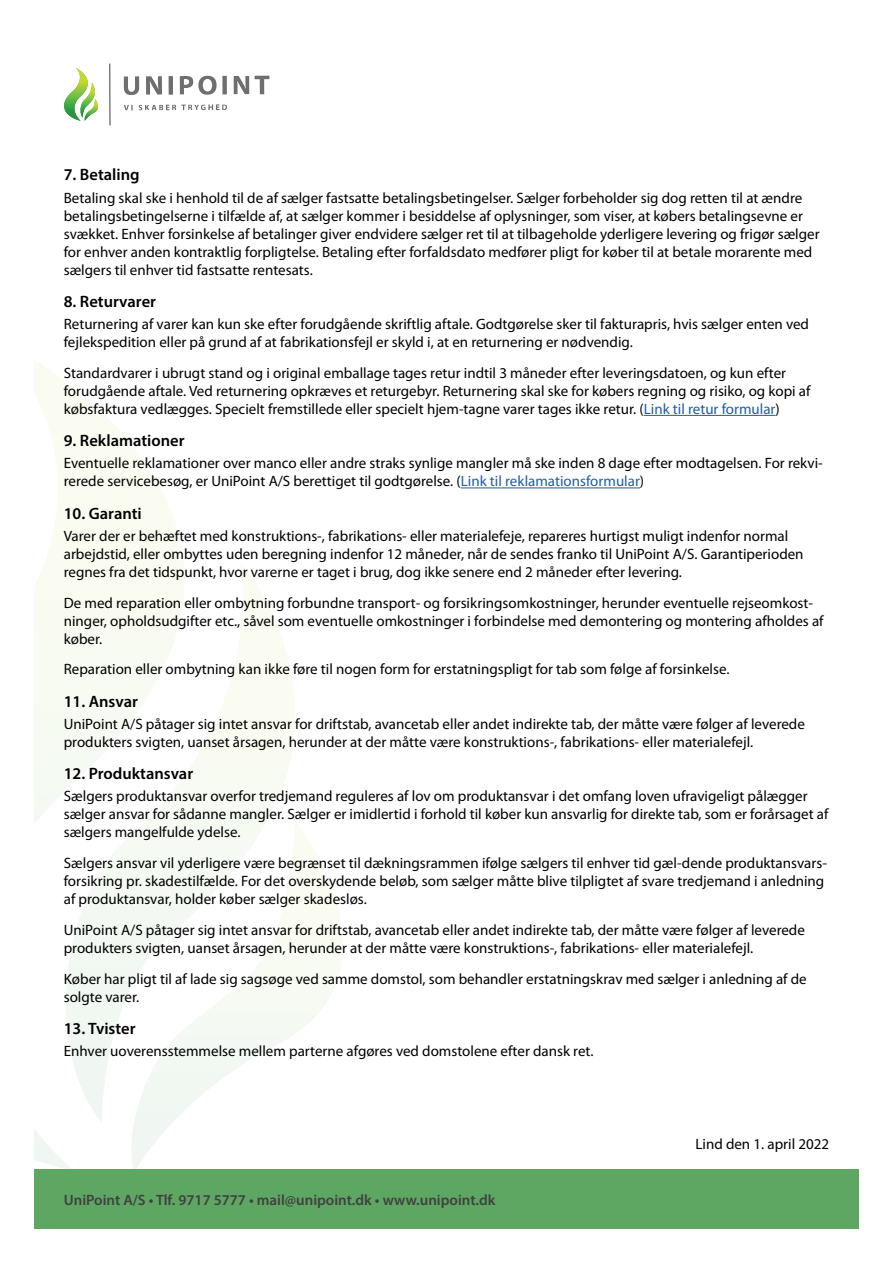
<style>
.page{position:relative;width:893px;height:1263px;background:#fff}
.page>*{position:absolute;margin:0;border:0;box-sizing:border-box;transform-origin:0 0}
.t1{font:600 16.5px "Myriad Pro";color:#000}
.t2{font:15px/18px "Myriad Pro";color:#000}
.t3{font:600 15px "Myriad Pro";color:#414042}
.s1{color:#215e9e}
</style>
<div class="page">
<svg style="left:34px;top:360px;width:150px;height:805px"></svg>
<svg style="left:66px;top:564px;width:229px;height:558px;fill:#fafcf2"></svg>
<svg style="left:79px;top:564px;width:164px;height:356px"></svg>
<svg style="left:131px;top:820px;width:212px;height:349px"></svg>
<svg style="left:144px;top:927px;width:134px;height:161px"></svg>
<div style="left:34px;top:1169px;width:825px;height:60px;background:#5ea762"></div>
<svg style="left:124px;top:76px;width:15px;height:19px"></svg>
<svg style="left:146px;top:76px;width:16px;height:19px"></svg>
<hr style="left:169px;top:76px;width:4px;height:19px;background:#6d6f71">
<svg style="left:180px;top:76px;width:37px;height:19px"></svg>
<div style="left:222px;top:76px;width:5px;height:18px;background:#6d6f71"></div>
<svg style="left:233px;top:76px;width:16px;height:18px"></svg>
<svg style="left:255px;top:76px;width:14px;height:18px"></svg>
<svg style="left:124px;top:105px;width:9px;height:5px"></svg>
<svg style="left:139px;top:104px;width:88px;height:6px"></svg>
<svg style="left:64px;top:68px;width:35px;height:53px"></svg>
<hr style="left:109px;top:64px;width:2px;height:61px;background:#6d6f71">
<hr style="left:644px;top:415px;width:131px;height:1px;background:#215e9e">
<hr style="left:461px;top:487px;width:179px;height:1px;background:#215e9e">
<p class="t1" style="left:64px;top:164px;width:77px">7. Betaling</p>
<p class="t2" style="left:64px;top:188px;width:757px">Betaling skal ske i henhold til de af sælger fastsatte betalingsbetingelser. Sælger forbeholder sig dog retten til at ændre betalingsbetingelserne i tilfælde af, at sælger kommer i besiddelse af oplysninger, som viser, at købers betalingsevne er svækket. Enhver forsinkelse af betalinger giver endvidere sælger ret til at tilbageholde yderligere levering og frigør sælger for enhver anden kontraktlig forpligtelse. Betaling efter forfaldsdato medfører pligt for køber til at betale morarente med sælgers til enhver tid fastsatte rentesats.</p>
<p class="t1" style="left:64px;top:291px;width:94px">8. Returvarer</p>
<p class="t2" style="left:64px;top:315px;width:747px">Returnering af varer kan kun ske efter forudgående skriftlig aftale. Godtgørelse sker til fakturapris, hvis sælger enten ved fejlekspedition eller på grund af at fabrikationsfejl er skyld i, at en returnering er nødvendig.</p>
<p class="t2" style="left:64px;top:364px;width:748px">Standardvarer i ubrugt stand og i original emballage tages retur indtil 3 måneder efter leveringsdatoen, og kun efter forudgående aftale. Ved returnering opkræves et returgebyr. Returnering skal ske for købers regning og risiko, og kopi af købsfaktura vedlægges. Specielt fremstillede eller specielt hjem-tagne varer tages ikke retur. (<span class="s1">Link til retur formular</span>)</p>
<p class="t1" style="left:64px;top:430px;width:122px">9. Reklamationer</p>
<p class="t2" style="left:64px;top:454px;width:760px">Eventuelle reklamationer over manco eller andre straks synlige mangler må ske inden 8 dage efter modtagelsen. For rekvi&shy;rerede servicebesøg, er UniPoint A/S berettiget til godtgørelse. (<span class="s1">Link til reklamationsformular</span>)</p>
<p class="t1" style="left:64px;top:503px;width:79px">10. Garanti</p>
<p class="t2" style="left:64px;top:527px;width:741px">Varer der er behæftet med konstruktions-, fabrikations- eller materialefeje, repareres hurtigst muligt indenfor normal arbejdstid, eller ombyttes uden beregning indenfor 12 måneder, når de sendes franko til UniPoint A/S. Garantiperioden regnes fra det tidspunkt, hvor varerne er taget i brug, dog ikke senere end 2 måneder efter levering.</p>
<p class="t2" style="left:64px;top:593px;width:761px">De med reparation eller ombytning forbundne transport- og forsikringsomkostninger, herunder eventuelle rejseomkost&shy;ninger, opholdsudgifter etc., såvel som eventuelle omkostninger i forbindelse med demontering og montering afholdes af køber.</p>
<p class="t2" style="left:64px;top:660px;width:667px">Reparation eller ombytning kan ikke føre til nogen form for erstatningspligt for tab som følge af forsinkelse.</p>
<p class="t1" style="left:64px;top:691px;width:76px">11. Ansvar</p>
<p class="t2" style="left:64px;top:715px;width:743px">UniPoint A/S påtager sig intet ansvar for driftstab, avancetab eller andet indirekte tab, der måtte være følger af leverede produkters svigten, uanset årsagen, herunder at der måtte være konstruktions-, fabrikations- eller materialefejl.</p>
<p class="t1" style="left:64px;top:763px;width:131px">12. Produktansvar</p>
<p class="t2" style="left:64px;top:787px;width:766px">Sælgers produktansvar overfor tredjemand reguleres af lov om produktansvar i det omfang loven ufravigeligt pålægger sælger ansvar for sådanne mangler. Sælger er imidlertid i forhold til køber kun ansvarlig for direkte tab, som er forårsaget af sælgers mangelfulde ydelse.</p>
<p class="t2" style="left:64px;top:854px;width:765px">Sælgers ansvar vil yderligere være begrænset til dækningsrammen ifølge sælgers til enhver tid gæl-dende produktansvars&shy;forsikring pr. skadestilfælde. For det overskydende beløb, som sælger måtte blive tilpligtet af svare tredjemand i anledning af produktansvar, holder køber sælger skadesløs.</p>
<p class="t2" style="left:64px;top:921px;width:743px">UniPoint A/S påtager sig intet ansvar for driftstab, avancetab eller andet indirekte tab, der måtte være følger af leverede produkters svigten, uanset årsagen, herunder at der måtte være konstruktions-, fabrikations- eller materialefejl.</p>
<p class="t2" style="left:64px;top:969px;width:744px">Køber har pligt til af lade sig sagsøge ved samme domstol, som behandler erstatningskrav med sælger i anledning af de solgte varer.</p>
<p class="t1" style="left:64px;top:1018px;width:73px">13. Tvister</p>
<p class="t2" style="left:64px;top:1042px;width:531px">Enhver uoverensstemmelse mellem parterne afgøres ved domstolene efter dansk ret.</p>
<p class="t3" style="left:64px;top:1190px;width:433px">UniPoint A/S • Tlf. 9717 5777 • mail@unipoint.dk • www.unipoint.dk</p>
<p class="t2" style="left:695px;top:1134px;width:135px">Lind den 1. april 2022</p>
</div>
